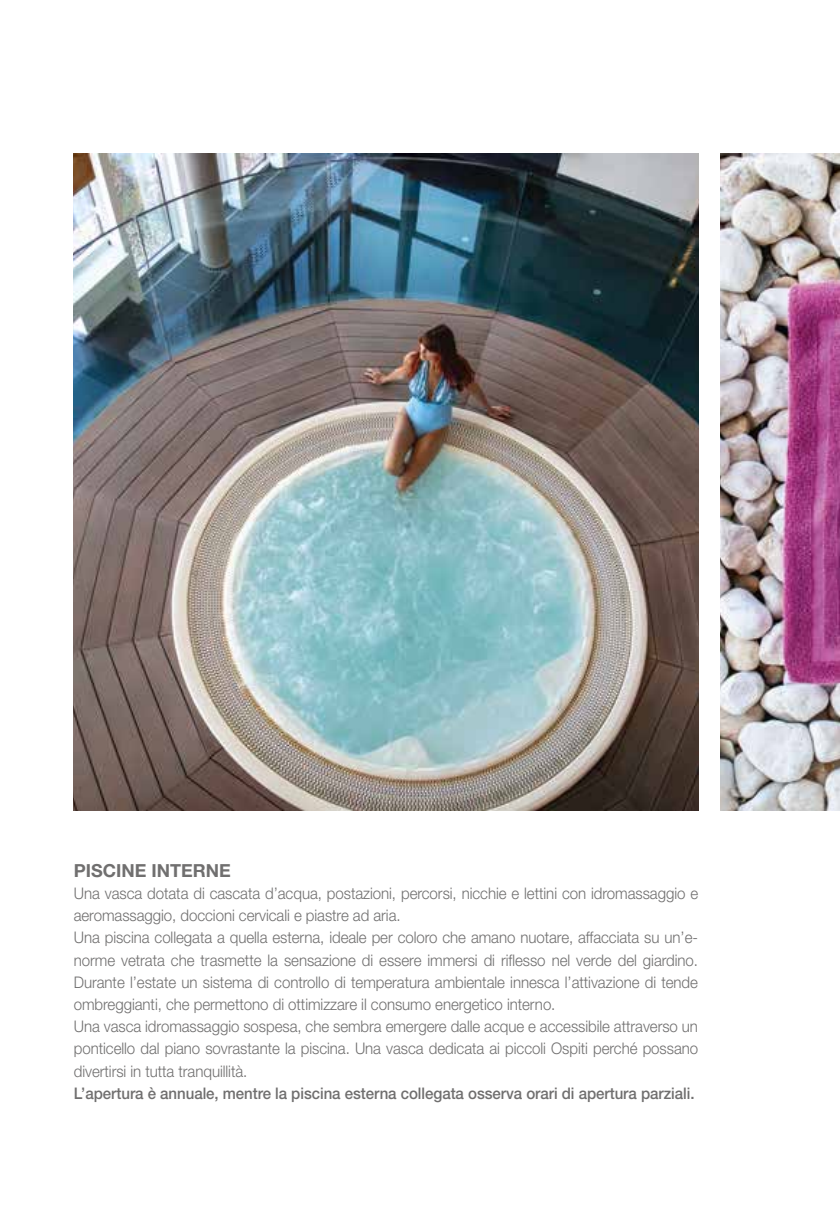
<style>
.page{position:relative;width:840px;height:1219px;background:#fff}
.page>*{position:absolute;margin:0;border:0;box-sizing:border-box;transform-origin:0 0}
.t1{font:700 18px "Helvetica Neue";color:#706f6f}
.t2{font:300 16px/22.2px "Helvetica Neue";letter-spacing:-.005em;color:#706f6f;scale:.94 1}
.t3{font:500 16px "Helvetica Neue";letter-spacing:-.005em;color:#706f6f;scale:.94 1}
</style>
<div class="page">
<img style="left:74px;top:153px;width:623px;height:658px">
<img style="left:720px;top:153px;width:119px;height:658px">
<p class="t1" style="left:74px;top:859px;width:158px">PISCINE INTERNE</p>
<p class="t2" style="left:74px;top:882px;width:665px">Una vasca dotata di cascata d’acqua, postazioni, percorsi, nicchie e lettini con idromassaggio e aeromassaggio, doccioni cervicali e piastre ad aria.<br>Una piscina collegata a quella esterna, ideale per coloro che amano nuotare, affacciata su un’e&shy;norme vetrata che trasmette la sensazione di essere immersi di riflesso nel verde del giardino.<br>Durante l’estate un sistema di controllo di temperatura ambientale innesca l’attivazione di tende ombreggianti, che permettono di ottimizzare il consumo energetico interno.<br>Una vasca idromassaggio sospesa, che sembra emergere dalle acque e accessibile attraverso un ponticello dal piano sovrastante la piscina. Una vasca dedicata ai piccoli Ospiti perché possano divertirsi in tutta tranquillità.</p>
<p class="t3" style="left:74px;top:1083px;width:661px">L’apertura è annuale, mentre la piscina esterna collegata osserva orari di apertura parziali.</p>
</div>
